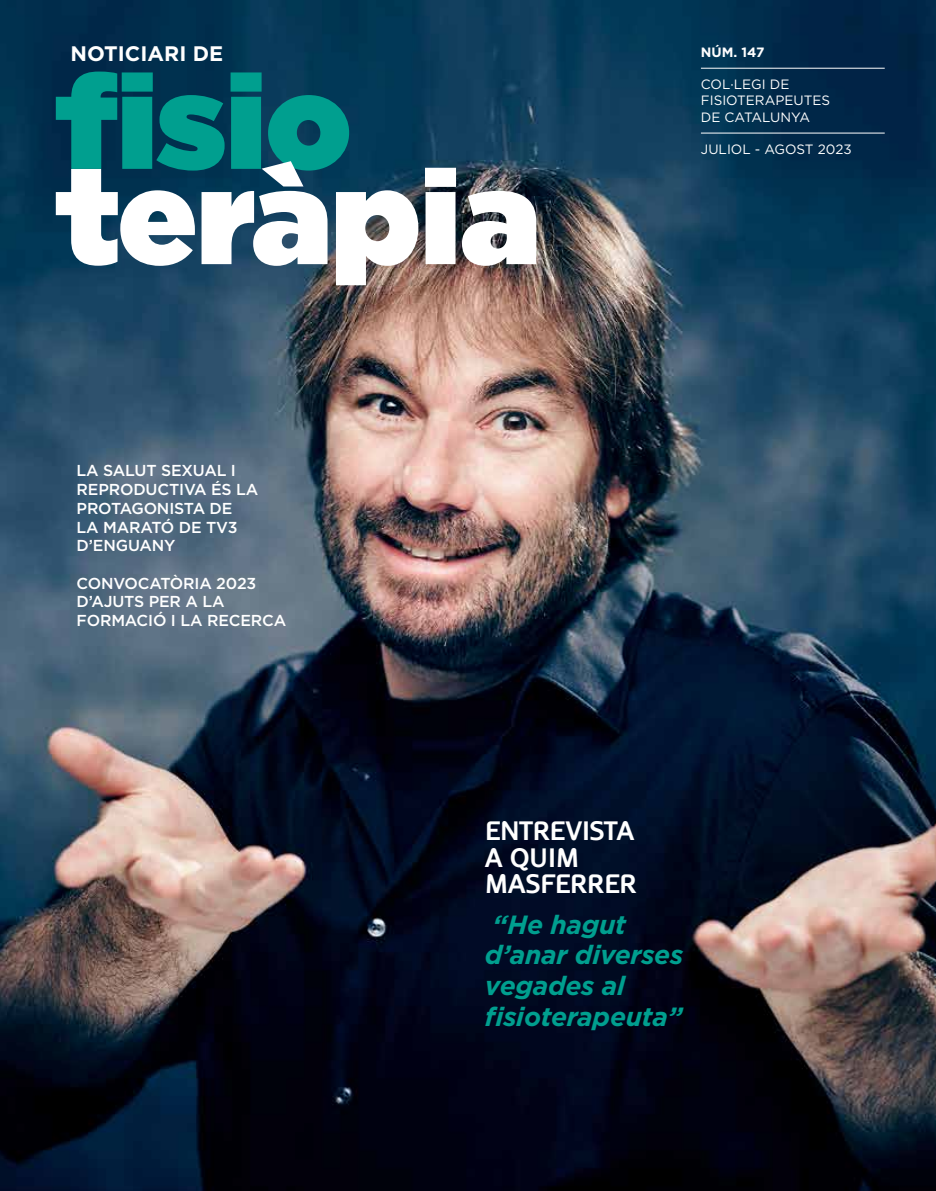
<style>
.page{position:relative;width:936px;height:1191px;background:#fff}
.page>*{position:absolute;margin:0;border:0;box-sizing:border-box;transform-origin:0 0}
.t1{font:italic 700 26.4px/30.8px "Gotham";letter-spacing:-.01em;color:#009f8f}
.t2{font:700 26.4px/26.4px "Oblik W01";letter-spacing:-.02em;color:#fff}
.t3{font:700 21px "Gotham";color:#fff}
.t4{font:500 15.9px/18.8px "Gotham";letter-spacing:-.01em;color:#fff}
.t5{font:13.5px/16.2px "Gotham";color:#fff}
.t6{font:700 13.5px "Gotham";color:#fff}
</style>
<div class="page">
<img style="left:0;top:0;width:935px;height:1191px">
<svg style="left:56px;top:72px;width:293px;height:89px"></svg>
<svg style="left:56px;top:161px;width:480px;height:124px"></svg>
<hr style="left:701px;top:68px;width:183px;height:1px;background:#fff">
<hr style="left:701px;top:133px;width:183px;height:1px;background:#fff">
<h2 class="t3" style="left:70px;top:39px;width:154px">NOTICIARI DE</h2>
<p class="t6" style="left:701px;top:43px;width:65px">NÚM. 147</p>
<p class="t5" style="left:701px;top:76px;width:131px">COL·LEGI DE<br>FISIOTERAPEUTES<br>DE CATALUNYA</p>
<p class="t5" style="left:701px;top:141px;width:152px">JULIOL - AGOST 2023</p>
<p class="t4" style="left:77px;top:461px;width:183px">LA SALUT SEXUAL I<br>REPRODUCTIVA ÉS LA<br>PROTAGONISTA DE<br>LA MARATÓ DE TV3<br>D’ENGUANY</p>
<p class="t4" style="left:77px;top:573px;width:211px">CONVOCATÒRIA 2023<br>D’AJUTS PER A LA<br>FORMACIÓ I LA RECERCA</p>
<h1 class="t2" style="left:485px;top:818px;width:154px">ENTREVISTA<br>A QUIM<br>MASFERRER</h1>
<h1 class="t1" style="left:485px;top:908px;width:200px">“He hagut d’anar diverses vegades al fisioterapeuta”</h1>
</div>
